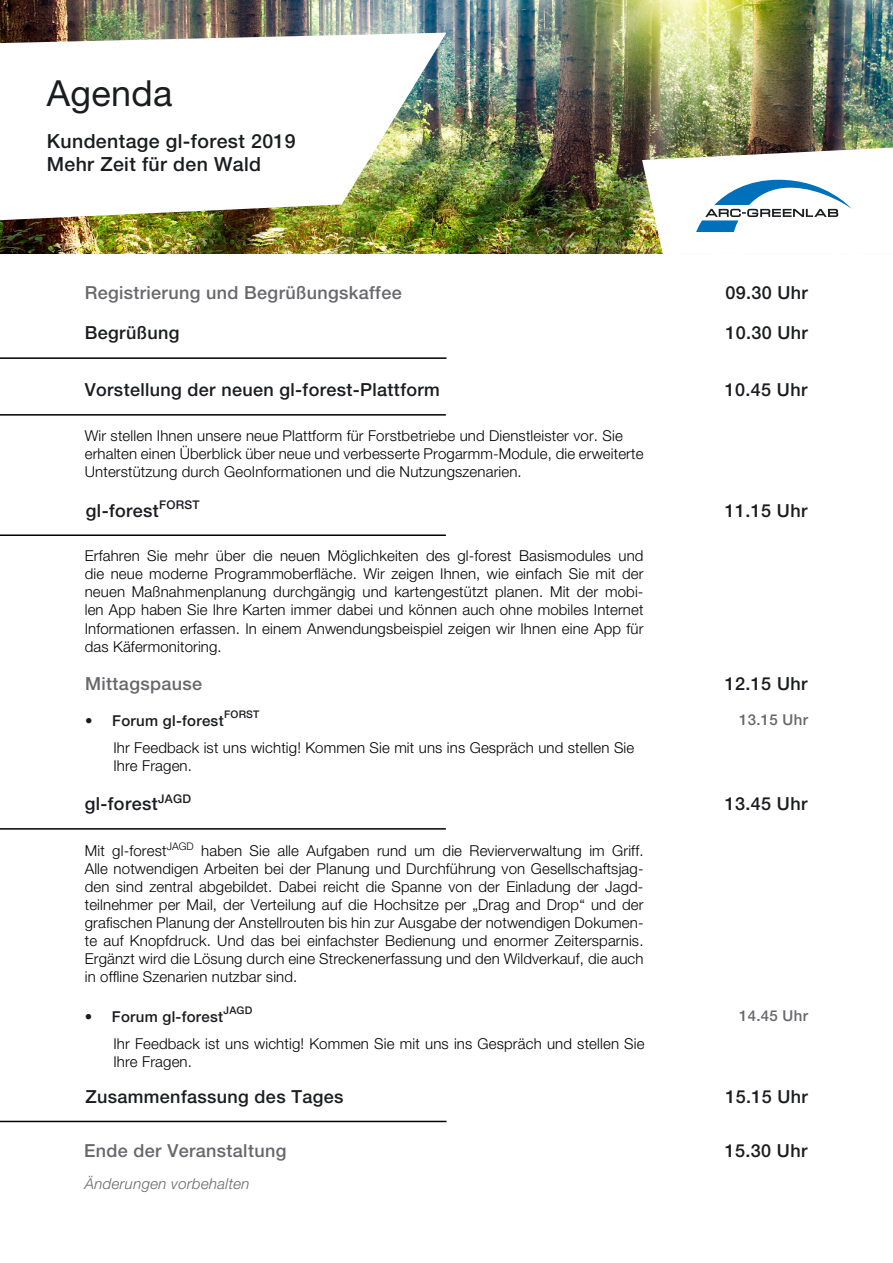
<style>
.page{position:relative;width:893px;height:1263px;background:#fff}
.page>*{position:absolute;margin:0;border:0;box-sizing:border-box;transform-origin:0 0}
.t1{font:36px "Helvetica Neue";letter-spacing:.01em;color:#1b1c20}
.t2{font:500 19.5px/23.4px "Helvetica Neue";letter-spacing:.02em;color:#1b1c20}
.t3{font:500 18px "Helvetica Neue";letter-spacing:.02em;color:#1b1c20}
.t4{font:500 18px "Helvetica Neue";letter-spacing:.02em;color:#68676c}
.t5{font:300 15px/18px "Helvetica Neue";letter-spacing:.01em;color:#000}
.t6{font:500 15px "Helvetica Neue";letter-spacing:.02em;color:#1b1c20}
.t7{font:italic 300 15px "Helvetica Neue";letter-spacing:.02em;color:#68676c}
.t8{font:500 15px "Helvetica Neue";letter-spacing:.02em;color:#68676c}
.t9{font:500 10.5px "Helvetica Neue";letter-spacing:.02em;color:#1b1c20}
</style>
<div class="page">
<hr style="left:0;top:414px;width:446px;height:2px;background:#000">
<hr style="left:0;top:357px;width:446px;height:2px;background:#000">
<img style="left:0;top:0;width:893px;height:253px">
<img style="left:0;top:33px;width:446px;height:187px">
<svg style="left:642px;top:148px;width:251px;height:106px"></svg>
<hr style="left:0;top:534px;width:446px;height:2px;background:#000">
<hr style="left:0;top:828px;width:446px;height:2px;background:#000">
<hr style="left:0;top:1121px;width:446px;height:1px;background:#000">
<h1 class="t1" style="left:47px;top:72px;width:127px">Agenda</h1>
<h2 class="t2" style="left:47px;top:129px;width:250px">Kundentage gl-forest 2019<br>Mehr Zeit für den Wald</h2>
<p class="t4" style="left:85px;top:281px;width:318px">Registrierung und Begrüßungskaffee</p>
<p class="t3" style="left:725px;top:281px;width:84px">09.30 Uhr</p>
<p class="t3" style="left:85px;top:322px;width:96px">Begrüßung</p>
<p class="t3" style="left:725px;top:322px;width:84px">10.30 Uhr</p>
<p class="t3" style="left:85px;top:379px;width:356px">Vorstellung der neuen gl-forest-Plattform</p>
<p class="t3" style="left:725px;top:379px;width:84px">10.45 Uhr</p>
<p class="t5" style="left:85px;top:426px;width:560px">Wir stellen Ihnen unsere neue Plattform für Forstbetriebe und Dienstleister vor. Sie erhalten einen Überblick über neue und verbesserte Progarmm-Module, die erweiterte<br>Unterstützung durch GeoInformationen und die Nutzungszenarien.</p>
<p class="t3" style="left:86px;top:499px;width:115px">gl-forest<sup>FORST</sup></p>
<p class="t5" style="left:85px;top:547px;width:560px;text-align:justify">Erfahren Sie mehr über die neuen Möglichkeiten des gl-forest Basismodules und die neue moderne Programmoberfläche. Wir zeigen Ihnen, wie einfach Sie mit der neuen Maßnahmenplanung durchgängig und kartengestützt planen. Mit der mobi&shy;len App haben Sie Ihre Karten immer dabei und können auch ohne mobiles Internet Informationen erfassen. In einem Anwendungsbeispiel zeigen wir Ihnen eine App für das Käfermonitoring.</p>
<p class="t3" style="left:725px;top:499px;width:84px">11.15 Uhr</p>
<p class="t4" style="left:85px;top:673px;width:118px">Mittagspause</p>
<p class="t3" style="left:725px;top:673px;width:84px">12.15 Uhr</p>
<p class="t9" style="left:224px;top:708px;width:37px">FORST</p>
<p class="t5" style="left:113px;top:738px;width:522px">Ihr Feedback ist uns wichtig! Kommen Sie mit uns ins Gespräch und stellen Sie<br>Ihre Fragen.</p>
<p class="t3" style="left:85px;top:793px;width:108px">gl-forest<sup>JAGD</sup></p>
<p class="t5" style="left:85px;top:841px;width:560px;text-align:justify">Mit gl-forest<sup>JAGD</sup> haben Sie alle Aufgaben rund um die Revierverwaltung im Griff.<br>Alle notwendigen Arbeiten bei der Planung und Durchführung von Gesellschaftsjag&shy;den sind zentral abgebildet. Dabei reicht die Spanne von der Einladung der Jagd&shy;teilnehmer per Mail, der Verteilung auf die Hochsitze per „Drag and Drop“ und der grafischen Planung der Anstellrouten bis hin zur Ausgabe der notwendigen Dokumen&shy;te auf Knopfdruck. Und das bei einfachster Bedienung und enormer Zeitersparnis.<br>Ergänzt wird die Lösung durch eine Streckenerfassung und den Wildverkauf, die auch in offline Szenarien nutzbar sind.</p>
<p class="t6" style="left:85px;top:711px;width:140px">• Forum gl-forest</p>
<p class="t8" style="left:739px;top:711px;width:70px">13.15 Uhr</p>
<p class="t3" style="left:725px;top:793px;width:84px">13.45 Uhr</p>
<p class="t9" style="left:224px;top:1004px;width:30px">JAGD</p>
<p class="t5" style="left:113px;top:1034px;width:533px">Ihr Feedback ist uns wichtig! Kommen Sie mit uns ins Gespräch und stellen Sie<br>Ihre Fragen.</p>
<p class="t3" style="left:85px;top:1086px;width:260px">Zusammenfassung des Tages</p>
<p class="t3" style="left:725px;top:1086px;width:84px">15.15 Uhr</p>
<p class="t8" style="left:739px;top:1007px;width:70px">14.45 Uhr</p>
<p class="t6" style="left:85px;top:1007px;width:140px">• Forum gl-forest</p>
<p class="t4" style="left:84px;top:1139px;width:204px">Ende der Veranstaltung</p>
<p class="t3" style="left:725px;top:1139px;width:84px">15.30 Uhr</p>
<p class="t7" style="left:85px;top:1175px;width:166px">Änderungen vorbehalten</p>
</div>
